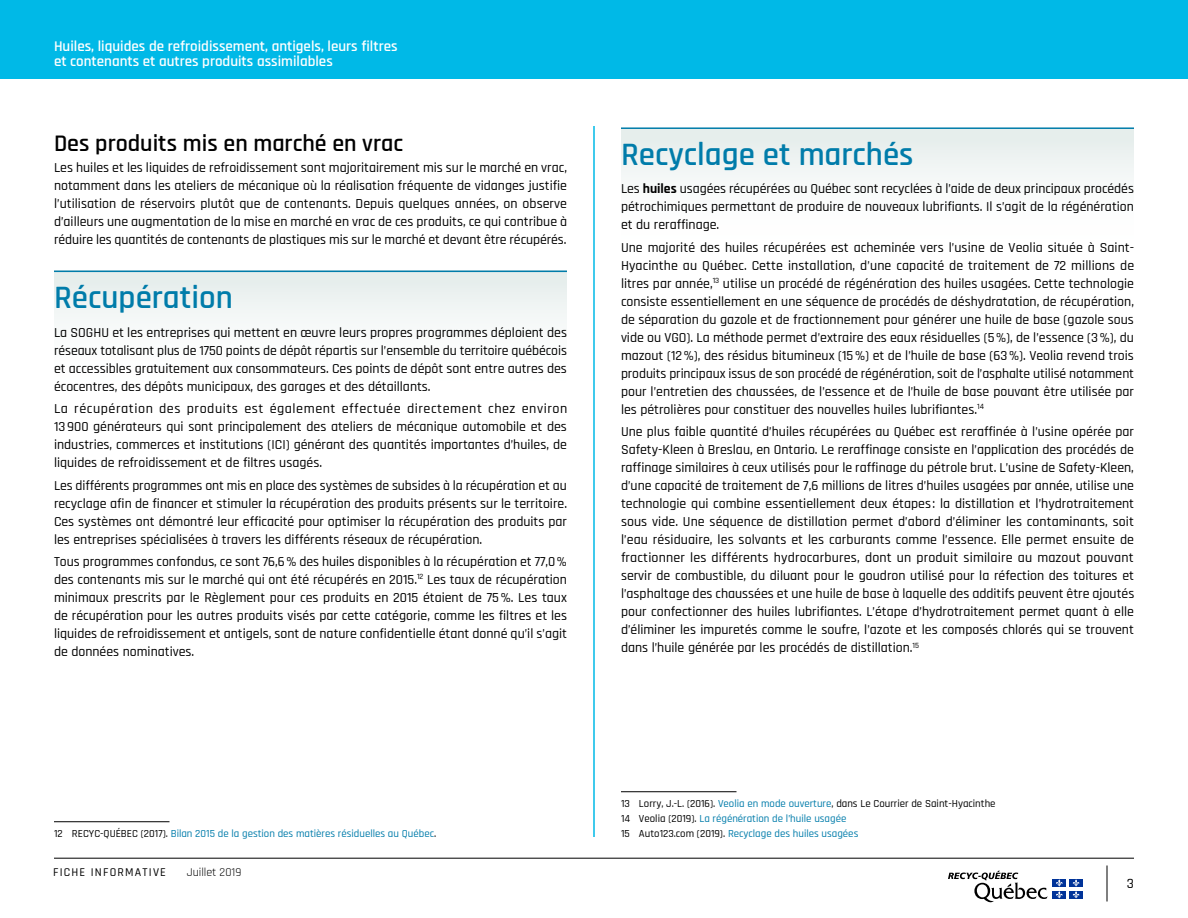
<style>
.page{position:relative;width:1188px;height:918px;background:#fff}
.page>*{position:absolute;margin:0;border:0;box-sizing:border-box;transform-origin:0 0}
.H2_Rule{font:600 33px "Rajdhani";color:#007caa}
.H3{font:600 24px "Rajdhani";color:#000}
.t1{font:600 15px/15px "Rajdhani";color:#fff}
.t2{font:500 14.25px "Rajdhani";color:#000}
.Texte{font:500 13.8px/18px "Rajdhani";color:#000;text-align:justify}
.t3{font:500 12px "Rajdhani";letter-spacing:.1em;color:#000}
.t4{font:12px "Rajdhani";color:#000}
.Notes{font:500 10.8px "Rajdhani";color:#007caa}
.Notes_filet{font:500 10.8px "Rajdhani";color:#000}
.Notes_filet-2{font:500 10.8px "Rajdhani";color:#007caa}
.s1{font-weight:700}
.s2{color:#000}
.s3{color:#007caa}
</style>
<div class="page">
<hr style="left:593px;top:126px;width:2px;height:711px;background:#00b9e7">
<svg style="left:948px;top:871px;width:100px;height:31px"></svg>
<div style="left:1053px;top:879px;width:13px;height:8px;background:#039"></div>
<div style="left:1070px;top:879px;width:13px;height:8px;background:#039"></div>
<div style="left:1053px;top:891px;width:13px;height:8px;background:#039"></div>
<svg style="left:1056px;top:879px;width:7px;height:19px"></svg>
<div style="left:1070px;top:891px;width:13px;height:8px;background:#039"></div>
<svg style="left:1073px;top:879px;width:7px;height:19px"></svg>
<hr style="left:1107px;top:866px;width:1px;height:36px;background:#000">
<hr style="left:54px;top:858px;width:1080px;height:1px;background:#000">
<div style="left:0;top:0;width:1188px;height:79px;background:#00b9e7"></div>
<div style="left:54px;top:270px;width:513px;height:135px;background:linear-gradient(to bottom,#e7eeed,#fff)"></div>
<div style="left:621px;top:128px;width:513px;height:135px;background:linear-gradient(to bottom,#e8efed,#fff)"></div>
<hr style="left:54px;top:821px;width:116px;height:1px;background:#000">
<hr style="left:54px;top:271px;width:513px;height:1px;background:#007caa">
<hr style="left:621px;top:127px;width:513px;height:2px;background:#007caa">
<hr style="left:621px;top:791px;width:115px;height:1px;background:#000">
<p class="t1" style="left:54px;top:39px;width:345px">Huiles, liquides de refroidissement, antigels, leurs filtres et contenants et autres produits assimilables</p>
<h3 class="H3" style="left:54px;top:129px;width:351px">Des produits mis en marché en vrac</h3>
<p class="Texte" style="left:54px;top:159px;width:515px">Les huiles et les liquides de refroidissement sont majoritairement mis sur le marché en vrac, notamment dans les ateliers de mécanique où la réalisation fréquente de vidanges justifie l’utilisation de réservoirs plutôt que de contenants. Depuis quelques années, on observe d’ailleurs une augmentation de la mise en marché en vrac de ces produits, ce qui contribue à réduire les quantités de contenants de plastiques mis sur le marché et devant être récupérés.</p>
<h2 class="H2_Rule" style="left:54px;top:278px;width:180px">Récupération</h2>
<p class="Texte" style="left:54px;top:324px;width:515px">La SOGHU et les entreprises qui mettent en œuvre leurs propres programmes déploient des réseaux totalisant plus de 1750 points de dépôt répartis sur l’ensemble du territoire québécois et accessibles gratuitement aux consommateurs. Ces points de dépôt sont entre autres des écocentres, des dépôts municipaux, des garages et des détaillants.</p>
<p class="Texte" style="left:54px;top:400px;width:515px">La récupération des produits est également effectuée directement chez environ 13900 générateurs qui sont principalement des ateliers de mécanique automobile et des industries, commerces et institutions (ICI) générant des quantités importantes d’huiles, de liquides de refroidissement et de filtres usagés.</p>
<p class="Texte" style="left:54px;top:477px;width:515px">Les différents programmes ont mis en place des systèmes de subsides à la récupération et au recyclage afin de financer et stimuler la récupération des produits présents sur le territoire.<br>Ces systèmes ont démontré leur efficacité pour optimiser la récupération des produits par les entreprises spécialisées à travers les différents réseaux de récupération.</p>
<p class="Texte" style="left:54px;top:553px;width:515px">Tous programmes confondus, ce sont 76,6% des huiles disponibles à la récupération et 77,0% des contenants mis sur le marché qui ont été récupérés en 2015.<sup>12</sup> Les taux de récupération minimaux prescrits par le Règlement pour ces produits en 2015 étaient de 75%. Les taux de récupération pour les autres produits visés par cette catégorie, comme les filtres et les liquides de refroidissement et antigels, sont de nature confidentielle étant donné qu’il s’agit de données nominatives.</p>
<h2 class="H2_Rule" style="left:621px;top:135px;width:294px">Recyclage et marchés</h2>
<p class="Texte" style="left:621px;top:180px;width:515px">Les <span class="s1">huiles</span> usagées récupérées au Québec sont recyclées à l’aide de deux principaux procédés pétrochimiques permettant de produire de nouveaux lubrifiants. Il s’agit de la régénération et du reraffinage.</p>
<p class="Texte" style="left:621px;top:239px;width:515px">Une majorité des huiles récupérées est acheminée vers l’usine de Veolia située à Saint-Hyacinthe au Québec. Cette installation, d’une capacité de traitement de 72 millions de litres par année,<sup>13</sup> utilise un procédé de régénération des huiles usagées. Cette technologie consiste essentiellement en une séquence de procédés de déshydratation, de récupération, de séparation du gazole et de fractionnement pour générer une huile de base (gazole sous vide ou VGO). La méthode permet d’extraire des eaux résiduelles (5%), de l’essence (3%), du mazout (12%), des résidus bitumineux (15%) et de l’huile de base (63%). Veolia revend trois produits principaux issus de son procédé de régénération, soit de l’asphalte utilisé notamment pour l’entretien des chaussées, de l’essence et de l’huile de base pouvant être utilisée par les pétrolières pour constituer des nouvelles huiles lubrifiantes.<sup>14</sup></p>
<p class="Texte" style="left:621px;top:423px;width:515px">Une plus faible quantité d’huiles récupérées au Québec est reraffinée à l’usine opérée par Safety-Kleen à Breslau, en Ontario. Le reraffinage consiste en l’application des procédés de raffinage similaires à ceux utilisés pour le raffinage du pétrole brut. L’usine de Safety-Kleen, d’une capacité de traitement de 7,6 millions de litres d’huiles usagées par année, utilise une technologie qui combine essentiellement deux étapes : la distillation et l’hydrotraitement sous vide. Une séquence de distillation permet d’abord d’éliminer les contaminants, soit l’eau résiduaire, les solvants et les carburants comme l’essence. Elle permet ensuite de fractionner les différents hydrocarbures, dont un produit similaire au mazout pouvant servir de combustible, du diluant pour le goudron utilisé pour la réfection des toitures et l’asphaltage des chaussées et une huile de base à laquelle des additifs peuvent être ajoutés pour confectionner des huiles lubrifiantes. L’étape d’hydrotraitement permet quant à elle d’éliminer les impuretés comme le soufre, l’azote et les composés chlorés qui se trouvent dans l’huile générée par les procédés de distillation.<sup>15</sup></p>
<p class="Notes_filet-2" style="left:54px;top:827px;width:384px"><span class="s2">12 RECYC-QUÉBEC (2017).</span> Bilan 2015 de la gestion des matières résiduelles au Québec<span class="s2">.</span></p>
<p class="t3" style="left:53px;top:865px;width:114px">FICHE INFORMATIVE</p>
<p class="t4" style="left:187px;top:866px;width:56px">Juillet 2019</p>
<p class="Notes_filet" style="left:621px;top:797px;width:376px">13 Lorry, J.-L. (2016). <span class="s3">Veolia en mode ouverture</span>, dans Le Courrier de Saint-Hyacinthe</p>
<p class="Notes" style="left:621px;top:812px;width:227px"><span class="s2">14 Veolia (2019).</span> La régénération de l’huile usagée</p>
<p class="Notes" style="left:621px;top:827px;width:239px"><span class="s2">15 Auto123.com (2019).</span> Recyclage des huiles usagées</p>
<p class="t2" style="left:1127px;top:875px;width:9px">3</p>
</div>
